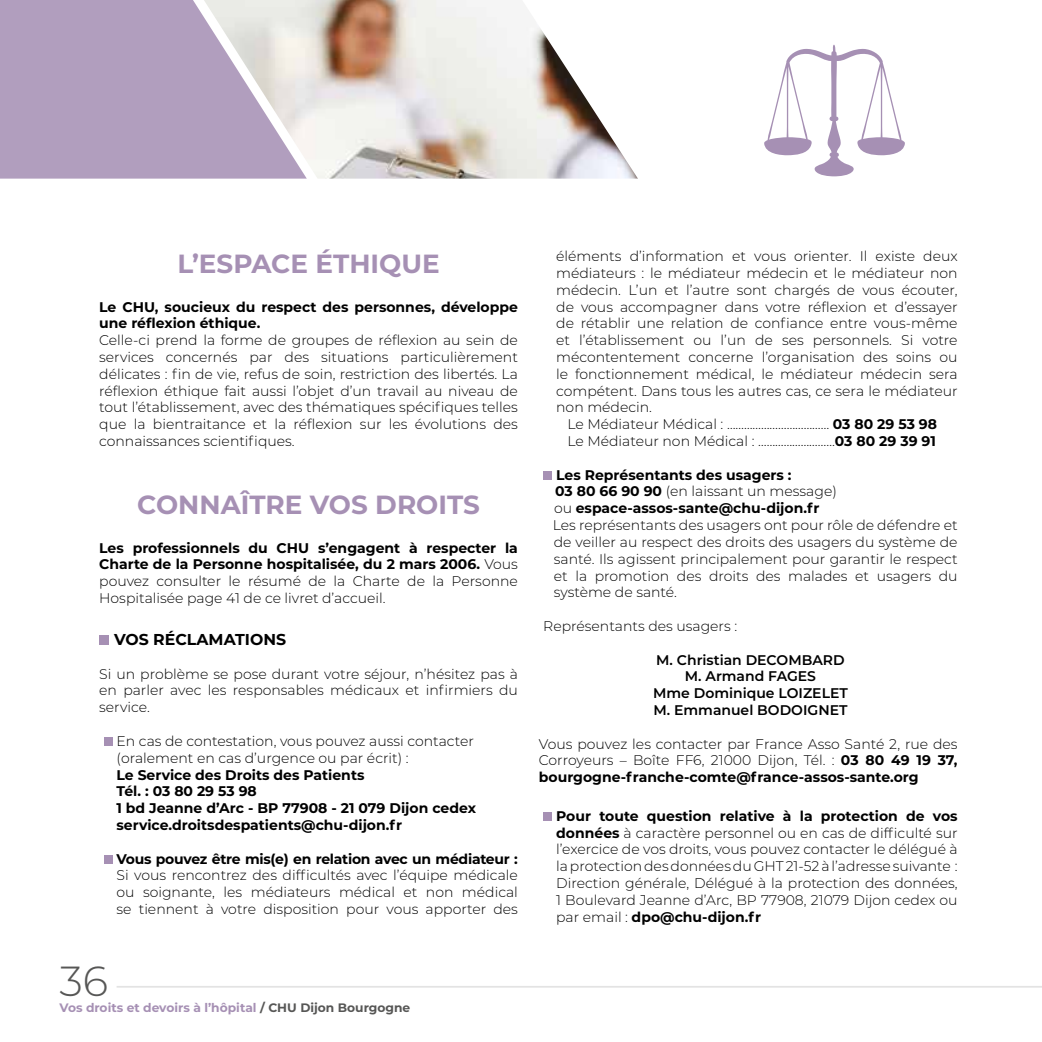
<style>
.page{position:relative;width:1042px;height:1042px;background:#fff}
.page>*{position:absolute;margin:0;border:0;box-sizing:border-box;transform-origin:0 0}
.t1{font:300 42px "Montserrat";color:#575756}
.t2{font:700 26.25px "Montserrat";color:#a690b4}
.t3{font:700 15.75px "Montserrat";color:#000}
.t4{font:300 14px/16.8px "Montserrat";color:#000;text-align:justify}
.t5{font:700 14px/16.8px "Montserrat";color:#000}
.t6{font:600 14px/16.8px "Montserrat";color:#000;text-align:center}
.t7{font:700 14px "Montserrat";letter-spacing:-.02em;color:#000}
.t8{font:700 12.25px "Montserrat";color:#a690b4}
.s1{font-weight:300}
.s2{color:#575756}
.s3{font-weight:700}
</style>
<div class="page">
<hr style="left:117px;top:986px;width:925px;height:1px;background:#e3e3e3">
<div style="left:99px;top:635px;width:10px;height:10px;background:#a690b4"></div>
<div style="left:104px;top:737px;width:9px;height:9px;background:#a690b4"></div>
<div style="left:104px;top:854px;width:9px;height:9px;background:#a690b4"></div>
<div style="left:543px;top:471px;width:9px;height:9px;background:#a690b4"></div>
<div style="left:543px;top:812px;width:9px;height:9px;background:#a690b4"></div>
<svg style="left:764px;top:45px;width:141px;height:131px"></svg>
<img style="left:307px;top:0;width:331px;height:179px">
<svg style="left:0;top:0;width:307px;height:179px;background:#bcacc5"></svg>
<h2 class="t2" style="left:177px;top:245px;width:264px">L’ESPACE ÉTHIQUE</h2>
<p class="t5" style="left:99px;top:298px;width:420px">Le CHU, soucieux du respect des personnes, développe une réflexion éthique.</p>
<p class="t4" style="left:99px;top:331px;width:420px">Celle-ci prend la forme de groupes de réflexion au sein de services concernés par des situations particulièrement délicates : fin de vie, refus de soin, restriction des libertés. La réflexion éthique fait aussi l’objet d’un travail au niveau de tout l’établissement, avec des thématiques spécifiques telles que la bientraitance et la réflexion sur les évolutions des connaissances scientifiques.</p>
<h2 class="t2" style="left:137px;top:486px;width:344px">CONNAÎTRE VOS DROITS</h2>
<p class="t5" style="left:99px;top:538px;width:420px;text-align:justify">Les professionnels du CHU s’engagent à respecter la Charte de la Personne hospitalisée, du 2 mars 2006. <span class="s1">Vous pouvez consulter le résumé de la Charte de la Personne Hospitalisée page 41 de ce livret d’accueil.</span></p>
<p class="t3" style="left:114px;top:628px;width:174px">VOS RÉCLAMATIONS</p>
<p class="t4" style="left:99px;top:665px;width:420px">Si un problème se pose durant votre séjour, n’hésitez pas à en parler avec les responsables médicaux et infirmiers du service.</p>
<p class="t4" style="left:116px;top:732px;width:359px">En cas de contestation, vous pouvez aussi contacter (oralement en cas d’urgence ou par écrit) :</p>
<p class="t5" style="left:116px;top:765px;width:361px">Le Service des Droits des Patients<br>Tél. : 03 80 29 53 98<br>1 bd Jeanne d’Arc - BP 77908 - 21 079 Dijon cedex service.droitsdespatients@chu-dijon.fr</p>
<p class="t7" style="left:116px;top:848px;width:403px">Vous pouvez être mis(e) en relation avec un médiateur :</p>
<p class="t4" style="left:116px;top:866px;width:403px">Si vous rencontrez des difficultés avec l’équipe médicale ou soignante, les médiateurs médical et non médical se tiennent à votre disposition pour vous apporter des</p>
<h1 class="t1" style="left:60px;top:952px;width:50px">36</h1>
<p class="t8" style="left:60px;top:999px;width:352px">Vos droits et devoirs à l’hôpital <span class="s2">/ CHU Dijon Bourgogne</span></p>
<p class="t4" style="left:556px;top:247px;width:403px">éléments d’information et vous orienter. Il existe deux médiateurs : le médiateur médecin et le médiateur non médecin. L’un et l’autre sont chargés de vous écouter, de vous accompagner dans votre réflexion et d’essayer de rétablir une relation de confiance entre vous-même et l’établissement ou l’un de ses personnels. Si votre mécontentement concerne l’organisation des soins ou le fonctionnement médical, le médiateur médecin sera compétent. Dans tous les autres cas, ce sera le médiateur non médecin.</p>
<p class="t4" style="left:567px;top:415px;width:371px">Le Médiateur Médical : ……………………………… <span class="s3">03 80 29 53 98<br></span>Le Médiateur non Médical : ………………………<span class="s3">03 80 29 39 91</span></p>
<p class="t4" style="left:553px;top:466px;width:406px;text-align:left"><span class="s3">Les Représentants des usagers :<br>03 80 66 90 90</span> (en laissant un message)<br>ou <span class="s3">espace-assos-sante@chu-dijon.fr<br></span>Les représentants des usagers ont pour rôle de défendre et de veiller au respect des droits des usagers du système de santé. Ils agissent principalement pour garantir le respect et la promotion des droits des malades et usagers du système de santé.</p>
<p class="t4" style="left:543px;top:617px;width:195px">Représentants des usagers :</p>
<p class="t6" style="left:653px;top:650px;width:196px">M. Christian DECOMBARD<br>M. Armand FAGES<br>Mme Dominique LOIZELET<br>M. Emmanuel BODOIGNET</p>
<p class="t4" style="left:539px;top:735px;width:420px">Vous pouvez les contacter par France Asso Santé 2, rue des Corroyeurs – Boîte FF6, 21000 Dijon, Tél. : <span class="s3">03 80 49 19 37, bourgogne-franche-comte@france-assos-sante.org</span></p>
<p class="t4" style="left:556px;top:807px;width:403px"><span class="s3">Pour toute question relative à la protection de vos données</span> à caractère personnel ou en cas de difficulté sur l’exercice de vos droits, vous pouvez contacter le délégué à la protection des données du GHT 21-52 à l’adresse suivante :<br>Direction générale, Délégué à la protection des données, 1 Boulevard Jeanne d’Arc, BP 77908, 21079 Dijon cedex ou par email : <span class="s3">dpo@chu-dijon.fr</span></p>
</div>
